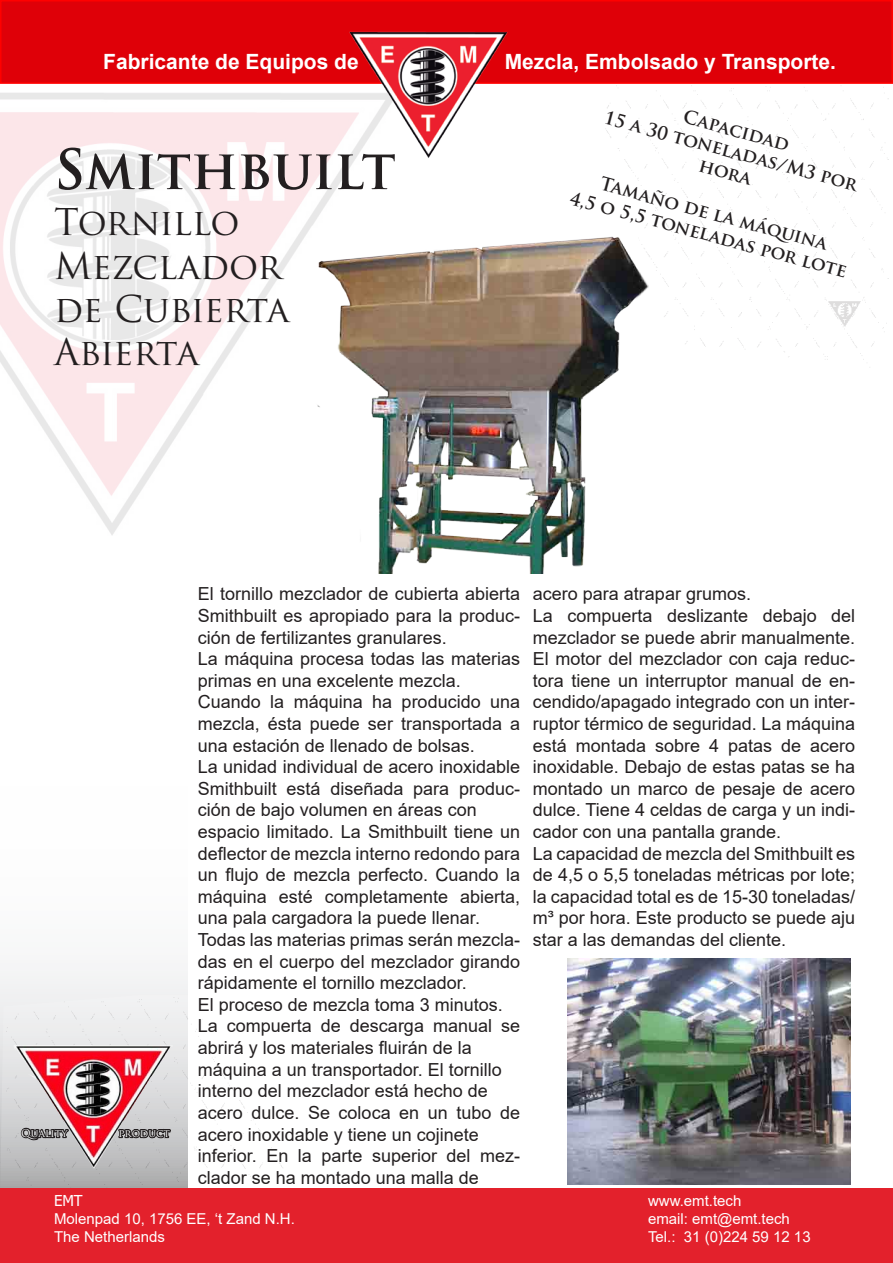
<style>
.page{position:relative;width:893px;height:1263px;background:#fff}
.page>*{position:absolute;margin:0;border:0;box-sizing:border-box;transform-origin:0 0}
.Kop_1{font:700 54px "Trajan Pro";color:#231f20}
.Kop_2{font:36px "Trajan Pro";letter-spacing:-.02em;color:#231f20}
.Kop_2-2{font:36px "Trajan Pro";color:#231f20}
.t1{font:700 21px "Arial";color:#fff}
.Hoofdtekst_Arial_12{font:18px/21.6px "Arial";color:#231f20;text-align:justify}
.Kop_3{font:700 18px "Trajan Pro";color:#231f20}
.t2{font:15px "Arial";color:#fff}
.t3{font:15px "Tahoma";color:#fff}
.t4{font:10.5px "Trajan Pro";color:#fff}
</style>
<div class="page">
<img style="left:605px;top:85px;width:284px;height:275px">
<img style="left:0;top:995px;width:292px;height:193px">
<div style="left:0;top:1188px;width:893px;height:75px;background:#e3212c"></div>
<div style="left:1px;top:1px;width:891px;height:82px;background:#df0008"></div>
<div style="left:0;top:0;width:893px;height:84px;border:2px solid #f00"></div>
<img style="left:0;top:93px;width:353px;height:442px">
<img style="left:344px;top:0;width:169px;height:162px">
<img style="left:567px;top:959px;width:283px;height:226px">
<img style="left:316px;top:237px;width:332px;height:336px">
<img style="left:14px;top:1046px;width:158px;height:123px">
<svg style="left:20px;top:1118px;width:50px;height:30px"></svg>
<svg style="left:117px;top:1127px;width:55px;height:25px"></svg>
<p class="t1" style="left:103px;top:47px;width:257px">Fabricante de Equipos de</p>
<p class="t1" style="left:505px;top:47px;width:333px">Mezcla, Embolsado y Transporte.</p>
<p class="Kop_1" style="left:54px;top:136px;width:343px">Smithbuilt</p>
<p class="Kop_2" style="left:54px;top:199px;width:187px">Tornillo</p>
<p class="Kop_2-2" style="left:54px;top:243px;width:229px">Mezclador</p>
<p class="Kop_2" style="left:54px;top:286px;width:237px">de Cubierta</p>
<p class="Kop_2" style="left:54px;top:329px;width:146px">Abierta</p>
<p class="Kop_3" style="left:687px;top:105px;width:110px;rotate:15deg">Capacidad</p>
<p class="Kop_3" style="left:702px;top:154px;width:55px;rotate:15deg">hora</p>
<p class="Kop_3" style="left:608px;top:106px;width:263px;rotate:15deg">15 a 30 toneladas/M3 por</p>
<p class="Kop_3" style="left:604px;top:172px;width:236px;rotate:15deg">Tamaño de la máquina</p>
<p class="Kop_3" style="left:573px;top:187px;width:287px;rotate:15deg">4,5 o 5,5 toneladas por lote</p>
<p class="t4" style="left:21px;top:1126px;width:48px">Quality</p>
<p class="t4" style="left:119px;top:1126px;width:53px">product</p>
<p class="Hoofdtekst_Arial_12" style="left:198px;top:583px;width:324px">El tornillo mezclador de cubierta abierta Smithbuilt es apropiado para la produc&shy;ción de fertilizantes granulares.</p>
<p class="Hoofdtekst_Arial_12" style="left:198px;top:648px;width:324px">La máquina procesa todas las materias primas en una excelente mezcla.</p>
<p class="Hoofdtekst_Arial_12" style="left:198px;top:691px;width:324px">Cuando la máquina ha producido una mezcla, ésta puede ser transportada a una estación de llenado de bolsas.</p>
<p class="Hoofdtekst_Arial_12" style="left:198px;top:756px;width:324px">La unidad individual de acero inoxidable Smithbuilt está diseñada para produc&shy;ción de bajo volumen en áreas con</p>
<p class="Hoofdtekst_Arial_12" style="left:198px;top:821px;width:324px">espacio limitado. La Smithbuilt tiene un deflector de mezcla interno redondo para un flujo de mezcla perfecto. Cuando la máquina esté completamente abierta, una pala cargadora la puede llenar.</p>
<p class="Hoofdtekst_Arial_12" style="left:198px;top:929px;width:324px">Todas las materias primas serán mezcla&shy;das en el cuerpo del mezclador girando rápidamente el tornillo mezclador.</p>
<p class="Hoofdtekst_Arial_12" style="left:198px;top:994px;width:307px">El proceso de mezcla toma 3 minutos.</p>
<p class="Hoofdtekst_Arial_12" style="left:198px;top:1015px;width:324px">La compuerta de descarga manual se abrirá y los materiales fluirán de la</p>
<p class="Hoofdtekst_Arial_12" style="left:198px;top:1058px;width:306px">máquina a un transportador. El tornillo</p>
<p class="Hoofdtekst_Arial_12" style="left:198px;top:1080px;width:292px">interno del mezclador está hecho de</p>
<p class="Hoofdtekst_Arial_12" style="left:198px;top:1102px;width:324px">acero dulce. Se coloca en un tubo de acero inoxidable y tiene un cojinete</p>
<p class="Hoofdtekst_Arial_12" style="left:198px;top:1145px;width:324px">inferior. En la parte superior del mez&shy;clador se ha montado una malla de</p>
<p class="Hoofdtekst_Arial_12" style="left:533px;top:583px;width:220px">acero para atrapar grumos.</p>
<p class="Hoofdtekst_Arial_12" style="left:533px;top:605px;width:324px">La compuerta deslizante debajo del mezclador se puede abrir manualmente.</p>
<p class="Hoofdtekst_Arial_12" style="left:533px;top:648px;width:324px">El motor del mezclador con caja reduc&shy;tora tiene un interruptor manual de en&shy;cendido/apagado integrado con un inter&shy;ruptor térmico de seguridad. La máquina está montada sobre 4 patas de acero inoxidable. Debajo de estas patas se ha montado un marco de pesaje de acero dulce. Tiene 4 celdas de carga y un indi&shy;cador con una pantalla grande.</p>
<p class="Hoofdtekst_Arial_12" style="left:533px;top:842px;width:324px">La capacidad de mezcla del Smithbuilt es de 4,5 o 5,5 toneladas métricas por lote; la capacidad total es de 15-30 toneladas/ m³ por hora. Este producto se puede aju</p>
<p class="Hoofdtekst_Arial_12" style="left:533px;top:929px;width:255px">star a las demandas del cliente.</p>
<p class="t3" style="left:54px;top:1190px;width:30px">EMT</p>
<p class="t2" style="left:648px;top:1190px;width:95px">www.emt.tech</p>
<p class="t2" style="left:54px;top:1208px;width:242px">Molenpad 10, 1756 EE, ‘t Zand N.H.</p>
<p class="t2" style="left:648px;top:1208px;width:143px">email: emt@emt.tech</p>
<p class="t2" style="left:54px;top:1226px;width:112px">The Netherlands</p>
<p class="t2" style="left:648px;top:1226px;width:164px">Tel.: 31 (0)224 59 12 13</p>
</div>
